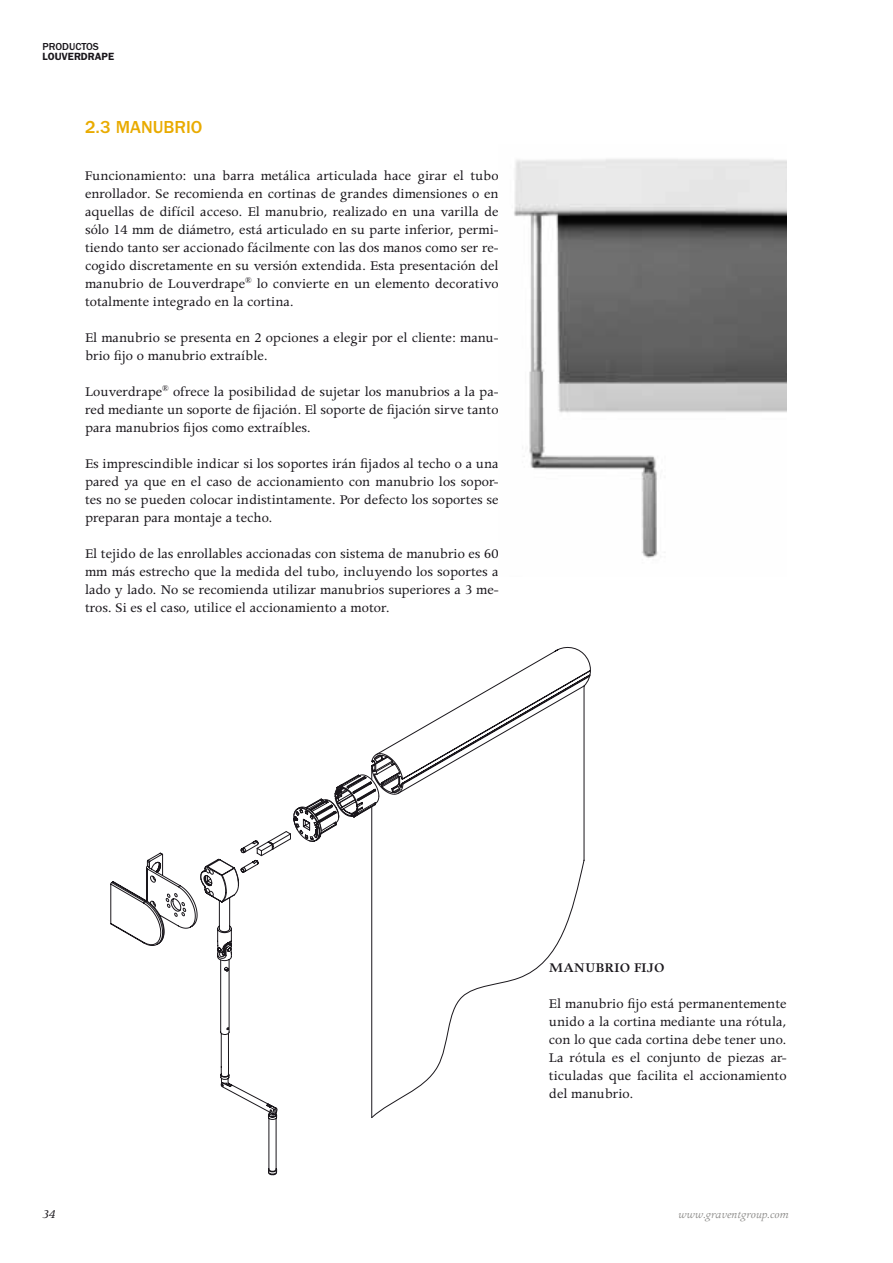
<style>
.page{position:relative;width:893px;height:1263px;background:#fff}
.page>*{position:absolute;margin:0;border:0;box-sizing:border-box;transform-origin:0 0}
.t1{font:500 18px "Franklin Gothic";color:#e9ab00}
.t2{font:15px/18px "Apollo";color:#1a171c;text-align:justify}
.t3{font:600 15px "Apollo";color:#1a171c}
.t4{font:italic 13.5px "Apollo";color:#1a171c}
.t5{font:italic 12px "Apollo";color:#8e8d8b}
.t6{font:600 10.5px "Franklin Gothic";color:#1a171c}
.t7{font:500 10.5px "Franklin Gothic";color:#1a171c}
</style>
<div class="page">
<img style="left:514px;top:159px;width:273px;height:399px">
<svg style="left:110px;top:852px;width:110px;height:108px"></svg>
<svg style="left:220px;top:774px;width:151px;height:401px"></svg>
<svg style="left:371px;top:646px;width:220px;height:472px"></svg>
<p class="t7" style="left:43px;top:41px;width:58px">PRODUCTOS</p>
<p class="t6" style="left:43px;top:51px;width:73px">LOUVERDRAPE</p>
<p class="t1" style="left:85px;top:117px;width:44px">2.3 MANU</p>
<p class="t1" style="left:164px;top:117px;width:21px">BRIO</p>
<p class="t2" style="left:85px;top:167px;width:415px">Funcionamiento: una barra metálica articulada hace girar el tubo enrollador. Se recomienda en cortinas de grandes dimensiones o en aquellas de difícil acceso. El manubrio, realizado en una varilla de sólo 14 mm de diámetro, está articulado en su parte inferior, permi&shy;tiendo tanto ser accionado fácilmente con las dos manos como ser re&shy;cogido discretamente en su versión extendida. Esta presentación del manubrio de Louverdrape<sup>®</sup> lo convierte en un elemento decorativo totalmente integrado en la cortina.</p>
<p class="t2" style="left:85px;top:329px;width:415px">El manubrio se presenta en 2 opciones a elegir por el cliente: manu&shy;brio fijo o manubrio extraíble.</p>
<p class="t2" style="left:85px;top:383px;width:415px">Louverdrape<sup>®</sup> ofrece la posibilidad de sujetar los manubrios a la pa&shy;red mediante un soporte de fijación. El soporte de fijación sirve tanto para manubrios fijos como extraíbles.</p>
<p class="t2" style="left:85px;top:455px;width:415px">Es imprescindible indicar si los soportes irán fijados al techo o a una pared ya que en el caso de accionamiento con manubrio los sopor&shy;tes no se pueden colocar indistintamente. Por defecto los soportes se preparan para montaje a techo.</p>
<p class="t2" style="left:85px;top:545px;width:415px">El tejido de las enrollables accionadas con sistema de manubrio es 60 mm más estrecho que la medida del tubo, incluyendo los soportes a lado y lado. No se recomienda utilizar manubrios superiores a 3 me&shy;tros. Si es el caso, utilice el accionamiento a motor.</p>
<p class="t4" style="left:43px;top:1207px;width:14px">34</p>
<p class="t3" style="left:549px;top:960px;width:117px">MANUBRIO FIJO</p>
<p class="t2" style="left:549px;top:995px;width:239px">El manubrio fijo está permanentemente unido a la cortina mediante una rótula, con lo que cada cortina debe tener uno.<br>La rótula es el conjunto de piezas ar&shy;ticuladas que facilita el accionamiento del manubrio.</p>
<p class="t5" style="left:678px;top:1208px;width:112px">www.graventgroup.com</p>
</div>
